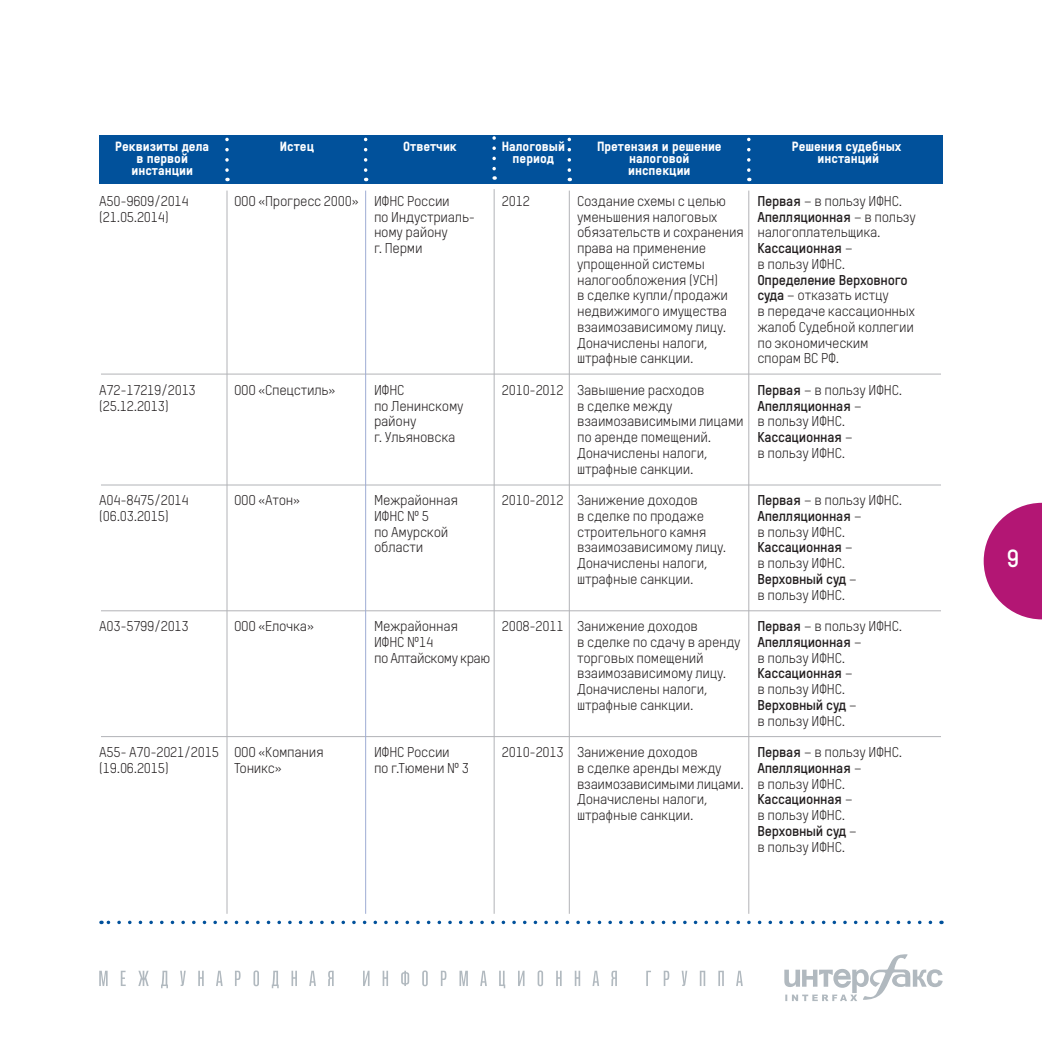
<style>
.page{position:relative;width:1042px;height:1042px;background:#fff}
.page>*{position:absolute;margin:0;border:0;box-sizing:border-box;transform-origin:0 0}
.t1{font:700 24.5px "TSTARPRO";color:#fff}
.t2{font:14px/15.8px "TSTARPRO";letter-spacing:-.02em;color:#231f20}
.t3{font:700 14px "TSTARPRO";letter-spacing:-.02em;color:#231f20}
.t4{font:14px "TSTARPRO";letter-spacing:-.04em;color:#231f20}
.t5{font:800 13.12px "TSTARPRO";color:#fff}
.s1{font-weight:700}
.s2{font-weight:400}
</style>
<div class="page">
<svg style="left:99px;top:970px;width:644px;height:18px"></svg>
<svg style="left:784px;top:954px;width:159px;height:47px"></svg>
<svg style="left:983px;top:503px;width:59px;height:116px"></svg>
<div style="left:99px;top:135px;width:844px;height:49px;background:#01519b"></div>
<hr style="left:227px;top:191px;width:1px;height:723px;background:#b2b3b7">
<svg style="left:225px;top:139px;width:4px;height:42px"></svg>
<hr style="left:494px;top:189px;width:1px;height:725px;background:#b2b3b7">
<svg style="left:492px;top:138px;width:4px;height:42px"></svg>
<hr style="left:569px;top:191px;width:1px;height:723px;background:#b2b3b7">
<svg style="left:567px;top:139px;width:4px;height:42px"></svg>
<hr style="left:748px;top:191px;width:1px;height:723px;background:#b2b3b7">
<svg style="left:747px;top:139px;width:3px;height:42px"></svg>
<hr style="left:101px;top:485px;width:840px;height:1px;background:#b2b3b7">
<hr style="left:101px;top:610px;width:840px;height:1px;background:#b2b3b7">
<hr style="left:101px;top:736px;width:840px;height:1px;background:#b2b3b7">
<hr style="left:101px;top:374px;width:840px;height:1px;background:#b2b3b7">
<svg style="left:101px;top:920px;width:829px;height:4px"></svg>
<svg style="left:364px;top:139px;width:3px;height:42px"></svg>
<hr style="left:365px;top:191px;width:1px;height:723px;background:#9eacd4">
<p class="t5" style="left:115px;top:142px;width:95px">Реквизиты дела</p>
<p class="t5" style="left:280px;top:142px;width:36px">Истец</p>
<p class="t5" style="left:403px;top:142px;width:55px">Ответчик</p>
<p class="t5" style="left:502px;top:142px;width:65px">Налоговый</p>
<p class="t5" style="left:597px;top:142px;width:126px">Претензия и решение</p>
<p class="t5" style="left:792px;top:142px;width:111px">Решения судебных</p>
<p class="t5" style="left:136px;top:154px;width:53px">в первой</p>
<p class="t5" style="left:512px;top:154px;width:43px">период</p>
<p class="t5" style="left:629px;top:154px;width:62px">налоговой</p>
<p class="t5" style="left:817px;top:154px;width:63px">инстанций</p>
<p class="t5" style="left:131px;top:166px;width:63px">инстанции</p>
<p class="t5" style="left:628px;top:166px;width:64px">инспекции</p>
<p class="t2" style="left:99px;top:195px;width:91px">А50-9609/2014</p>
<p class="t2" style="left:234px;top:195px;width:217px">ООО «Прогресс 2000» ИФНС России</p>
<p class="t2" style="left:502px;top:195px;width:30px">2012</p>
<p class="t2" style="left:577px;top:195px;width:150px">Создание схемы с целью</p>
<p class="t2" style="left:757px;top:195px;width:146px"><span class="s1">Первая</span> – в пользу ИФНС.</p>
<p class="t2" style="left:99px;top:210px;width:71px">(21.05.2014)</p>
<p class="t2" style="left:374px;top:210px;width:103px">по Индустриаль-</p>
<p class="t2" style="left:577px;top:210px;width:142px">уменьшения налоговых</p>
<p class="t3" style="left:757px;top:211px;width:160px">Апелляционная <span class="s2">– в пользу</span></p>
<p class="t2" style="left:374px;top:226px;width:75px">ному району</p>
<p class="t2" style="left:577px;top:226px;width:305px">обязательств и сохранения налогоплательщика.</p>
<p class="t2" style="left:374px;top:242px;width:50px">г. Перми</p>
<p class="t2" style="left:577px;top:242px;width:130px">права на применение</p>
<p class="t3" style="left:757px;top:243px;width:97px">Кассационная <span class="s2">–</span></p>
<p class="t2" style="left:577px;top:258px;width:129px">упрощенной системы</p>
<p class="t2" style="left:757px;top:258px;width:89px">в пользу ИФНС.</p>
<p class="t2" style="left:577px;top:273px;width:142px">налогообложения (УСН)</p>
<p class="t3" style="left:757px;top:274px;width:152px">Определение Верховного</p>
<p class="t2" style="left:577px;top:289px;width:153px">в сделке купли/продажи</p>
<p class="t2" style="left:757px;top:289px;width:133px"><span class="s1">суда</span> – отказать истцу</p>
<p class="t2" style="left:577px;top:305px;width:152px">недвижимого имущества</p>
<p class="t2" style="left:757px;top:305px;width:159px">в передаче кассационных</p>
<p class="t2" style="left:577px;top:321px;width:151px">взаимозависимому лицу.</p>
<p class="t2" style="left:757px;top:321px;width:158px">жалоб Судебной коллегии</p>
<p class="t2" style="left:577px;top:336px;width:132px">Доначислены налоги,</p>
<p class="t2" style="left:757px;top:336px;width:113px">по экономическим</p>
<p class="t2" style="left:577px;top:352px;width:118px">штрафные санкции.</p>
<p class="t2" style="left:757px;top:352px;width:84px">спорам ВС РФ.</p>
<p class="t2" style="left:99px;top:384px;width:98px">А72-17219/2013</p>
<p class="t2" style="left:234px;top:384px;width:103px">ООО «Спецстиль»</p>
<p class="t2" style="left:374px;top:384px;width:32px">ИФНС</p>
<p class="t2" style="left:502px;top:384px;width:204px">2010-2012 Завышение расходов</p>
<p class="t2" style="left:757px;top:384px;width:146px"><span class="s1">Первая</span> – в пользу ИФНС.</p>
<p class="t2" style="left:99px;top:399px;width:71px">(25.12.2013)</p>
<p class="t2" style="left:374px;top:399px;width:91px">по Ленинскому</p>
<p class="t2" style="left:577px;top:399px;width:97px">в сделке между</p>
<p class="t3" style="left:757px;top:400px;width:106px">Апелляционная <span class="s2">–</span></p>
<p class="t2" style="left:374px;top:415px;width:44px">району</p>
<p class="t2" style="left:577px;top:415px;width:269px">взаимозависимыми лицами в пользу ИФНС.</p>
<p class="t2" style="left:374px;top:431px;width:83px">г. Ульяновска</p>
<p class="t2" style="left:577px;top:431px;width:136px">по аренде помещений.</p>
<p class="t3" style="left:757px;top:432px;width:97px">Кассационная <span class="s2">–</span></p>
<p class="t2" style="left:577px;top:447px;width:132px">Доначислены налоги,</p>
<p class="t2" style="left:757px;top:447px;width:89px">в пользу ИФНС.</p>
<p class="t2" style="left:577px;top:462px;width:118px">штрафные санкции.</p>
<p class="t2" style="left:99px;top:494px;width:91px">А04-8475/2014</p>
<p class="t2" style="left:234px;top:494px;width:67px">ООО «Атон»</p>
<p class="t2" style="left:374px;top:494px;width:86px">Межрайонная</p>
<p class="t2" style="left:502px;top:494px;width:198px">2010-2012 Занижение доходов</p>
<p class="t2" style="left:757px;top:494px;width:146px"><span class="s1">Первая</span> – в пользу ИФНС.</p>
<p class="t2" style="left:99px;top:510px;width:71px">(06.03.2015)</p>
<p class="t2" style="left:374px;top:510px;width:57px">ИФНС № 5</p>
<p class="t2" style="left:577px;top:510px;width:128px">в сделке по продаже</p>
<p class="t3" style="left:757px;top:511px;width:106px">Апелляционная <span class="s2">–</span></p>
<p class="t2" style="left:374px;top:525px;width:76px">по Амурской</p>
<p class="t2" style="left:577px;top:525px;width:131px">строительного камня</p>
<p class="t2" style="left:757px;top:525px;width:89px">в пользу ИФНС.</p>
<p class="t2" style="left:374px;top:541px;width:51px">области</p>
<p class="t2" style="left:577px;top:541px;width:151px">взаимозависимому лицу.</p>
<p class="t3" style="left:757px;top:542px;width:97px">Кассационная <span class="s2">–</span></p>
<p class="t2" style="left:577px;top:557px;width:132px">Доначислены налоги,</p>
<p class="t2" style="left:757px;top:557px;width:89px">в пользу ИФНС.</p>
<p class="t2" style="left:577px;top:573px;width:118px">штрафные санкции.</p>
<p class="t2" style="left:757px;top:573px;width:101px"><span class="s1">Верховный суд</span> – в пользу ИФНС.</p>
<p class="t2" style="left:99px;top:620px;width:91px">А03-5799/2013</p>
<p class="t2" style="left:234px;top:620px;width:81px">ООО «Елочка»</p>
<p class="t2" style="left:374px;top:620px;width:86px">Межрайонная</p>
<p class="t2" style="left:502px;top:620px;width:198px">2008-2011 Занижение доходов</p>
<p class="t2" style="left:757px;top:620px;width:146px"><span class="s1">Первая</span> – в пользу ИФНС.</p>
<p class="t2" style="left:374px;top:636px;width:61px">ИФНС №14</p>
<p class="t2" style="left:577px;top:636px;width:286px">в сделке по сдачу в аренду <span class="s1">Апелляционная</span> –</p>
<p class="t4" style="left:374px;top:652px;width:118px">по Алтайскому краю</p>
<p class="t2" style="left:577px;top:651px;width:128px">торговых помещений</p>
<p class="t2" style="left:757px;top:651px;width:89px">в пользу ИФНС.</p>
<p class="t2" style="left:577px;top:667px;width:151px">взаимозависимому лицу.</p>
<p class="t3" style="left:757px;top:668px;width:97px">Кассационная <span class="s2">–</span></p>
<p class="t2" style="left:577px;top:683px;width:132px">Доначислены налоги,</p>
<p class="t2" style="left:757px;top:683px;width:89px">в пользу ИФНС.</p>
<p class="t2" style="left:577px;top:699px;width:118px">штрафные санкции.</p>
<p class="t2" style="left:757px;top:699px;width:101px"><span class="s1">Верховный суд</span> – в пользу ИФНС.</p>
<p class="t2" style="left:99px;top:746px;width:226px">А55- А70-2021/2015 ООО «Компания</p>
<p class="t2" style="left:374px;top:746px;width:77px">ИФНС России</p>
<p class="t2" style="left:502px;top:746px;width:198px">2010-2013 Занижение доходов</p>
<p class="t2" style="left:757px;top:746px;width:146px"><span class="s1">Первая</span> – в пользу ИФНС.</p>
<p class="t2" style="left:99px;top:762px;width:71px">(19.06.2015)</p>
<p class="t2" style="left:234px;top:762px;width:49px">Тоникс»</p>
<p class="t2" style="left:374px;top:762px;width:97px">по г.Тюмени № 3</p>
<p class="t2" style="left:577px;top:762px;width:146px">в сделке аренды между</p>
<p class="t2" style="left:577px;top:762px;width:286px;text-indent:180px"><span class="s1">Апелляционная</span> – взаимозависимыми лицами. в пользу ИФНС.<br>Доначислены налоги,</p>
<p class="t3" style="left:757px;top:794px;width:97px">Кассационная <span class="s2">–</span></p>
<p class="t2" style="left:577px;top:809px;width:118px">штрафные санкции.</p>
<p class="t2" style="left:757px;top:809px;width:101px">в пользу ИФНС.<br><span class="s1">Верховный суд</span> – в пользу ИФНС.</p>
<h1 class="t1" style="left:1006px;top:550px;width:14px">9</h1>
</div>
